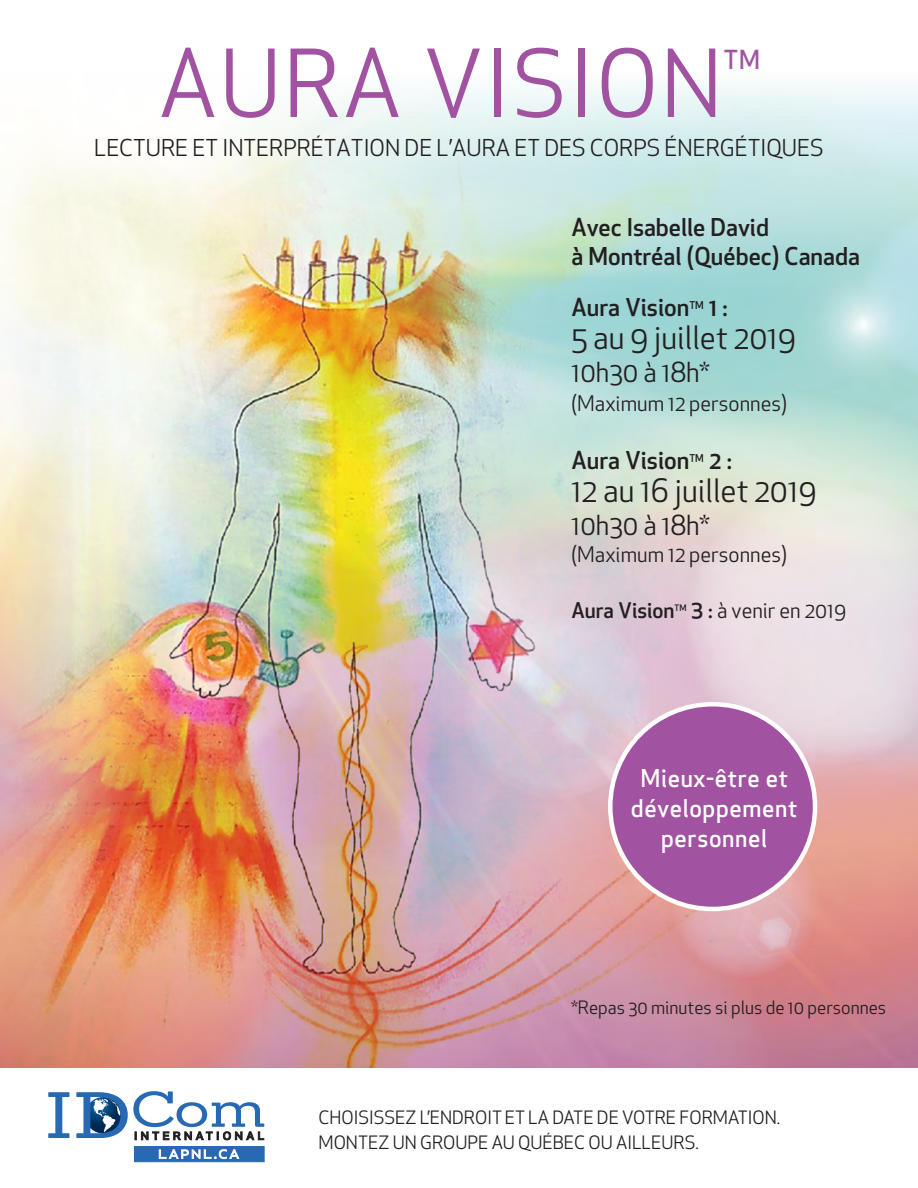
<style>
.page{position:relative;width:918px;height:1188px;background:#fff}
.page>*{position:absolute;margin:0;border:0;box-sizing:border-box;transform-origin:0 0}
.t1{font:91.2px "Apex Sans";color:#a153a1}
.t2{font:31.5px "Apex New";color:#231f20}
.t3{font:27px "Apex New";color:#231f20}
.t4{font:500 25.65px "Apex Sans";color:#a153a1}
.t5{font:500 24px/28.5px "Apex New";color:#231f20}
.t6{font:500 24px/30px "Apex Sans";color:#fff;text-align:center}
.t7{font:22.8px "Apex New";color:#231f20}
.t8{font:21px "Apex New";color:#231f20}
.t9{font:500 21px "Apex New";color:#231f20}
.t10{font:18px "Apex New";color:#231f20}
.t11{font:500 10.5px "Apex New";color:#231f20}
.t12{font:500 8.7px "Apex New";color:#231f20}
.s1{font-weight:500}
</style>
<div class="page">
<svg style="left:48px;top:1092px;width:21px;height:46px"></svg>
<svg style="left:76px;top:1091px;width:188px;height:50px"></svg>
<div style="left:134px;top:1146px;width:131px;height:16px;background:#2869b3;border:1px solid #2869b3"></div>
<svg style="left:159px;top:1149px;width:80px;height:10px"></svg>
<img style="left:0;top:84px;width:918px;height:983px">
<div style="left:610px;top:704px;width:205px;height:205px;background:#a153a1;border-radius:50%"></div>
<p class="t1" style="left:157px;top:9px;width:568px">AURA VISION</p>
<p class="t4" style="left:723px;top:36px;width:39px">TM</p>
<p class="t7" style="left:94px;top:133px;width:731px">LECTURE ET INTERPRÉTATION DE L’AURA ET DES CORPS ÉNERGÉTIQUES</p>
<p class="t5" style="left:571px;top:213px;width:290px">Avec Isabelle David<br>à Montréal (Québec) Canada</p>
<p class="t5" style="left:571px;top:293px;width:119px">Aura Vision</p>
<p class="t11" style="left:689px;top:298px;width:16px">TM</p>
<p class="t5" style="left:709px;top:293px;width:20px">1 :</p>
<p class="t2" style="left:571px;top:318px;width:226px">5 au 9 juillet 2019</p>
<p class="t3" style="left:571px;top:356px;width:139px">10h30 à 18h*</p>
<p class="t8" style="left:571px;top:390px;width:217px">(Maximum 12 personnes)</p>
<p class="t5" style="left:571px;top:446px;width:119px">Aura Vision</p>
<p class="t11" style="left:689px;top:451px;width:16px">TM</p>
<p class="t5" style="left:709px;top:446px;width:24px">2 :</p>
<p class="t2" style="left:571px;top:471px;width:247px">12 au 16 juillet 2019</p>
<p class="t3" style="left:571px;top:509px;width:139px">10h30 à 18h*</p>
<p class="t8" style="left:571px;top:542px;width:217px">(Maximum 12 personnes)</p>
<p class="t9" style="left:571px;top:596px;width:105px">Aura Vision</p>
<p class="t12" style="left:675px;top:602px;width:13px">TM</p>
<p class="t8" style="left:691px;top:597px;width:156px"><span class="s1">3 :</span> à venir en 2019</p>
<p class="t6" style="left:631px;top:760px;width:168px">Mieux-être et développement</p>
<p class="t6" style="left:661px;top:820px;width:108px">personnel</p>
<p class="t10" style="left:571px;top:996px;width:316px">*Repas 30 minutes si plus de 10 personnes</p>
<p class="t10" style="left:319px;top:1106px;width:463px">CHOISISSEZ L’ENDROIT ET LA DATE DE VOTRE FORMATION.</p>
<p class="t10" style="left:319px;top:1131px;width:382px">MONTEZ UN GROUPE AU QUÉBEC OU AILLEURS.</p>
</div>
